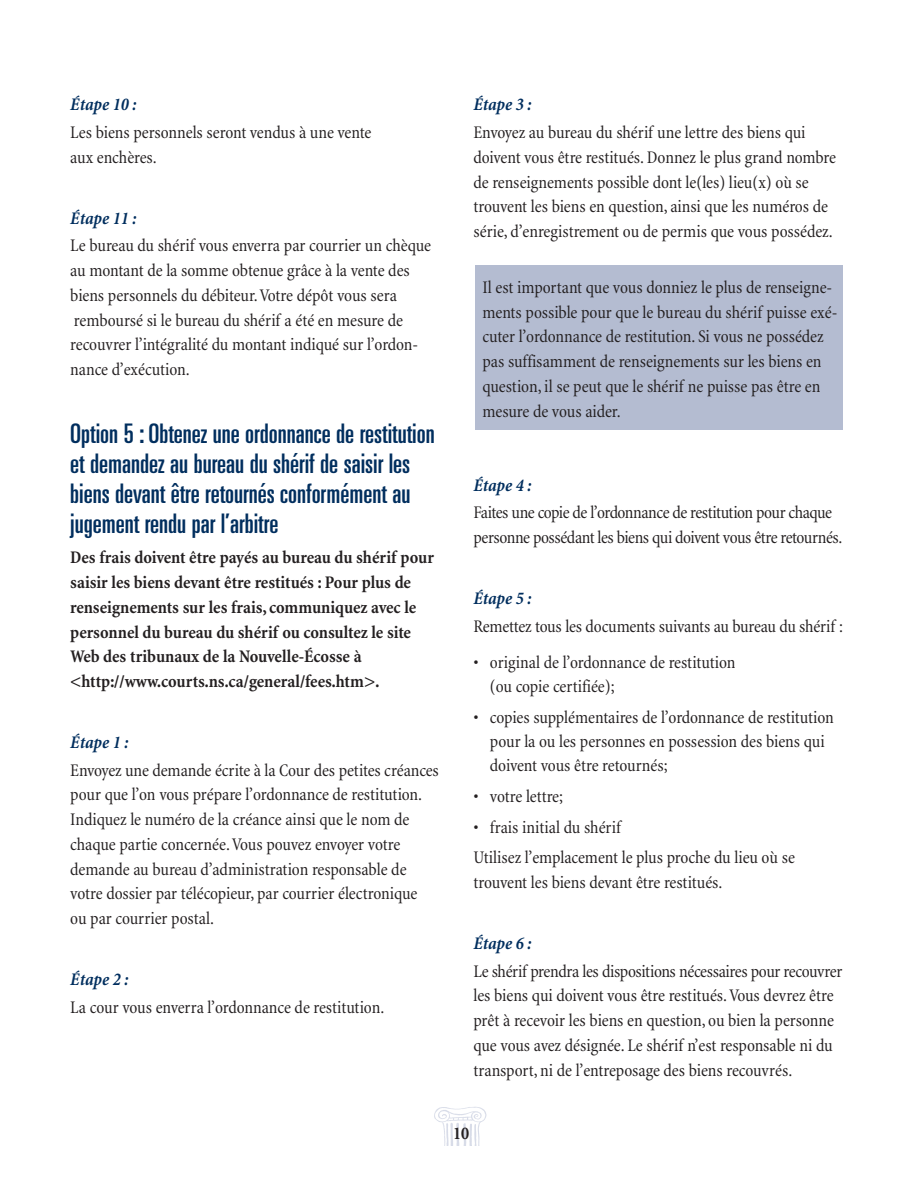
<style>
.page{position:relative;width:918px;height:1188px;background:#fff}
.page>*{position:absolute;margin:0;border:0;box-sizing:border-box;transform-origin:0 0}
.t1{font:ultra-condensed 27px/30px "Univers";color:#002e5e}
.t2{font:condensed 18px/24.8px "Minion";letter-spacing:-.005em;color:#231f20}
.t3{font:700 condensed 18px/24.8px "Minion";letter-spacing:-.005em;color:#231f20}
.t4{font:condensed 18px/24.8px "Minion";letter-spacing:-.025em;color:#231f20}
.t5{font:italic 700 condensed 18px "Minion";color:#002e5e}
</style>
<div class="page">
<div style="left:475px;top:265px;width:367px;height:165px;background:#b4bcd1"></div>
<img style="left:434px;top:1107px;width:52px;height:39px">
<p class="t5" style="left:70px;top:98px;width:68px">Étape 10 :</p>
<p class="t2" style="left:70px;top:122px;width:303px">Les biens personnels seront vendus à une vente aux enchères.</p>
<p class="t5" style="left:70px;top:211px;width:68px">Étape 11 :</p>
<p class="t2" style="left:70px;top:235px;width:362px">Le bureau du shérif vous enverra par courrier un chèque au montant de la somme obtenue grâce à la vente des biens personnels du débiteur.Votre dépôt vous sera remboursé si le bureau du shérif a été en mesure de recouvrer l’intégralité du montant indiqué sur l’ordon&shy;nance d’exécution.</p>
<h1 class="t1" style="left:70px;top:420px;width:366px">Option 5 : Obtenez une ordonnance de restitution et demandez au bureau du shérif de saisir les biens devant être retournés conformément au jugement rendu par l’arbitre</h1>
<p class="t3" style="left:70px;top:547px;width:365px">Des frais doivent être payés au bureau du shérif pour saisir les biens devant être restitués : Pour plus de renseignements sur les frais,communiquez avec le personnel du bureau du shérif ou consultez le site Web des tribunaux de la Nouvelle-Écosse à &lt;http://www.courts.ns.ca/general/fees.htm&gt;.</p>
<p class="t5" style="left:70px;top:735px;width:59px">Étape 1 :</p>
<p class="t2" style="left:70px;top:759px;width:370px">Envoyez une demande écrite à la Cour des petites créances pour que l’on vous prépare l’ordonnance de restitution.<br>Indiquez le numéro de la créance ainsi que le nom de chaque partie concernée.Vous pouvez envoyer votre demande au bureau d’administration responsable de votre dossier par télécopieur, par courrier électronique<br>ou par courrier postal.</p>
<p class="t5" style="left:70px;top:972px;width:59px">Étape 2 :</p>
<p class="t2" style="left:70px;top:996px;width:316px">La cour vous enverra l’ordonnance de restitution.</p>
<p class="t5" style="left:473px;top:98px;width:59px">Étape 3 :</p>
<p class="t2" style="left:473px;top:122px;width:364px">Envoyez au bureau du shérif une lettre des biens qui doivent vous être restitués.Donnez le plus grand nombre de renseignements possible dont le(les) lieu(x) où se trouvent les biens en question, ainsi que les numéros de série, d’enregistrement ou de permis que vous possédez.</p>
<p class="t2" style="left:482px;top:276px;width:356px">Il est important que vous donniez le plus de renseigne&shy;ments possible pour que le bureau du shérif puisse exé&shy;cuter l’ordonnance de restitution. Si vous ne possédez pas suffisamment de renseignements sur les biens en question, il se peut que le shérif ne puisse pas être en mesure de vous aider.</p>
<p class="t5" style="left:473px;top:478px;width:59px">Étape 4 :</p>
<p class="t4" style="left:473px;top:502px;width:371px">Faites une copie de l’ordonnance de restitution pour chaque personne possédant les biens qui doivent vous être retournés.</p>
<p class="t5" style="left:473px;top:591px;width:59px">Étape 5 :</p>
<p class="t2" style="left:473px;top:615px;width:371px">Remettez tous les documents suivants au bureau du shérif :</p>
<p class="t2" style="left:490px;top:652px;width:247px;line-height:24px;text-indent:-17px">• original de l’ordonnance de restitution (ou copie certifiée);</p>
<p class="t2" style="left:490px;top:707px;width:345px;line-height:24px;text-indent:-17px">• copies supplémentaires de l’ordonnance de restitution pour la ou les personnes en possession des biens qui doivent vous être retournés;</p>
<p class="t2" style="left:473px;top:785px;width:91px">• votre lettre;</p>
<p class="t2" style="left:473px;top:813px;width:323px;line-height:30.8px">• frais initial du shérif<br>Utilisez l’emplacement le plus proche du lieu où se</p>
<p class="t2" style="left:473px;top:872px;width:251px">trouvent les biens devant être restitués.</p>
<p class="t5" style="left:473px;top:936px;width:59px">Étape 6 :</p>
<p class="t2" style="left:473px;top:960px;width:370px">Le shérif prendra les dispositions nécessaires pour recouvrer les biens qui doivent vous être restitués.Vous devrez être prêt à recevoir les biens en question, ou bien la personne que vous avez désignée. Le shérif n’est responsable ni du transport, ni de l’entreposage des biens recouvrés.</p>
<p class="t3" style="left:453px;top:1123px;width:18px">10</p>
</div>
